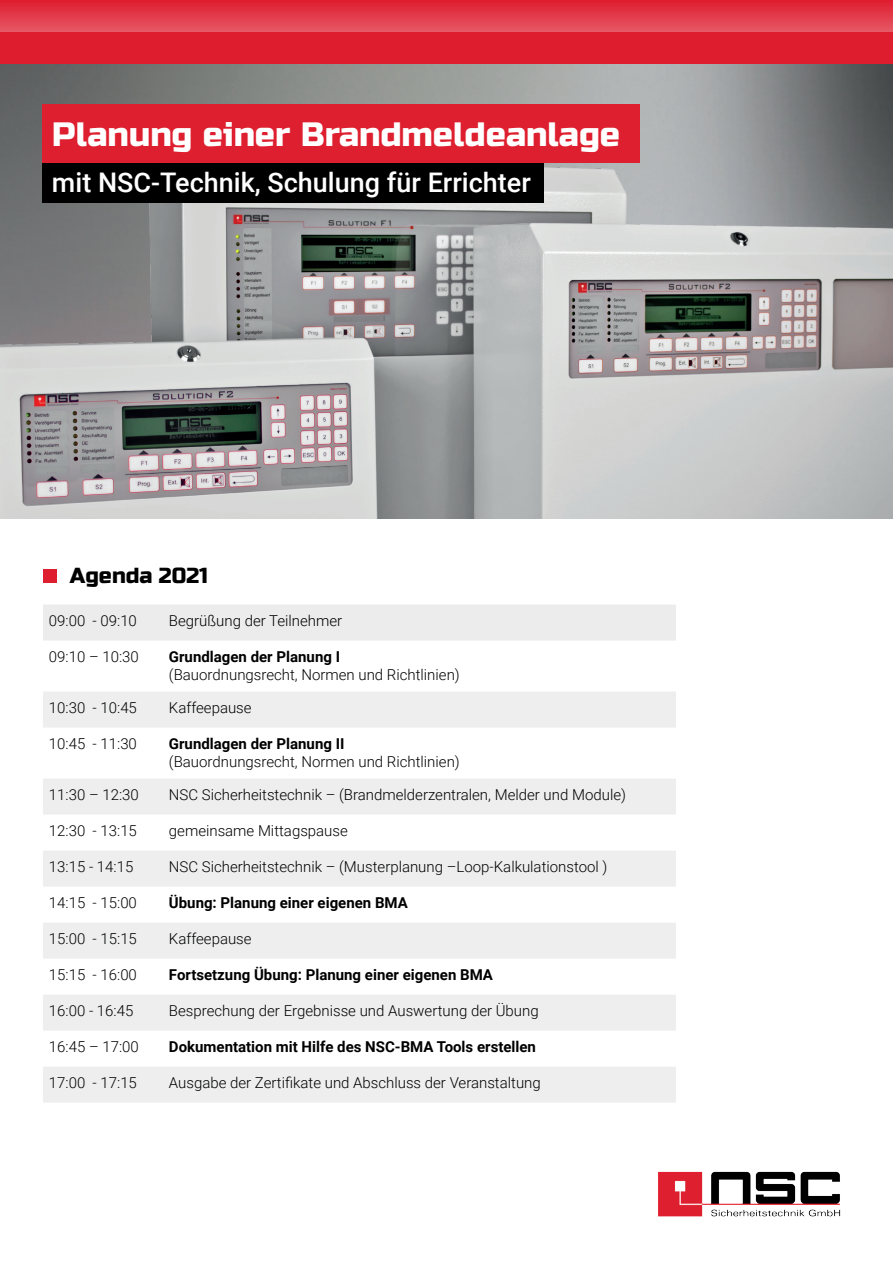
<style>
.page{position:relative;width:893px;height:1263px;background:#fff}
.page>*{position:absolute;margin:0;border:0;box-sizing:border-box;transform-origin:0 0}
.t1{font:33.75px "Russo One";color:#fff}
.t2{font:500 27px "Roboto";color:#fff}
.t3{font:21.75px "Russo One";color:#000001}
.t4{font:300 15px "Roboto";color:#000001}
.t5{font:700 15px "Roboto";color:#000001}
</style>
<div class="page">
<img style="left:0;top:64px;width:893px;height:455px">
<div style="left:0;top:0;width:893px;height:64px;background:#de1d2f"></div>
<div style="left:0;top:0;width:893px;height:32px;background:linear-gradient(to bottom,#de1c2f,#e65764)"></div>
<div style="left:43px;top:105px;width:597px;height:58px;background:#de1f2f"></div>
<div style="left:43px;top:163px;width:501px;height:39px;background:#000001"></div>
<div style="left:43px;top:605px;width:633px;height:35px;background:#ebeceb"></div>
<svg style="left:43px;top:692px;width:633px;height:410px;fill:#edeeed"></svg>
<img style="left:658px;top:1171px;width:182px;height:46px">
<div style="left:43px;top:569px;width:14px;height:14px;background:#de1f2f"></div>
<h1 class="t1" style="left:52px;top:115px;width:570px">Planung einer Brandmeldeanlage</h1>
<h2 class="t2" style="left:52px;top:164px;width:480px">mit NSC-Technik, Schulung für Errichter</h2>
<h3 class="t3" style="left:70px;top:563px;width:140px">Agenda 2021</h3>
<p class="t4" style="left:49px;top:610px;width:90px">09:00 - 09:10</p>
<p class="t4" style="left:169px;top:610px;width:175px">Begrüßung der Teilnehmer</p>
<p class="t4" style="left:49px;top:646px;width:91px">09:10 – 10:30</p>
<p class="t5" style="left:169px;top:646px;width:173px">Grundlagen der Planung I</p>
<p class="t4" style="left:169px;top:664px;width:292px">(Bauordnungsrecht, Normen und Richtlinien)</p>
<p class="t4" style="left:49px;top:697px;width:90px">10:30 - 10:45</p>
<p class="t4" style="left:169px;top:697px;width:84px">Kaffeepause</p>
<p class="t4" style="left:49px;top:733px;width:90px">10:45 - 11:30</p>
<p class="t5" style="left:169px;top:733px;width:177px">Grundlagen der Planung II</p>
<p class="t4" style="left:169px;top:751px;width:292px">(Bauordnungsrecht, Normen und Richtlinien)</p>
<p class="t4" style="left:49px;top:784px;width:91px">11:30 – 12:30</p>
<p class="t4" style="left:169px;top:784px;width:459px">NSC Sicherheitstechnik – (Brandmelderzentralen, Melder und Module)</p>
<p class="t4" style="left:49px;top:820px;width:90px">12:30 - 13:15</p>
<p class="t4" style="left:169px;top:820px;width:180px">gemeinsame Mittagspause</p>
<p class="t4" style="left:49px;top:856px;width:86px">13:15 - 14:15</p>
<p class="t4" style="left:169px;top:856px;width:440px">NSC Sicherheitstechnik – (Musterplanung –Loop-Kalkulationstool )</p>
<p class="t4" style="left:49px;top:892px;width:90px">14:15 - 15:00</p>
<p class="t5" style="left:169px;top:892px;width:240px">Übung: Planung einer eigenen BMA</p>
<p class="t4" style="left:49px;top:928px;width:90px">15:00 - 15:15</p>
<p class="t4" style="left:169px;top:928px;width:84px">Kaffeepause</p>
<p class="t4" style="left:49px;top:964px;width:90px">15:15 - 16:00</p>
<p class="t5" style="left:169px;top:964px;width:326px">Fortsetzung Übung: Planung einer eigenen BMA</p>
<p class="t4" style="left:49px;top:1000px;width:86px">16:00 - 16:45</p>
<p class="t4" style="left:169px;top:1000px;width:371px">Besprechung der Ergebnisse und Auswertung der Übung</p>
<p class="t4" style="left:49px;top:1036px;width:91px">16:45 – 17:00</p>
<p class="t5" style="left:169px;top:1036px;width:369px">Dokumentation mit Hilfe des NSC-BMA Tools erstellen</p>
<p class="t4" style="left:49px;top:1072px;width:90px">17:00 - 17:15</p>
<p class="t4" style="left:169px;top:1072px;width:373px">Ausgabe der Zertifikate und Abschluss der Veranstaltung</p>
</div>
